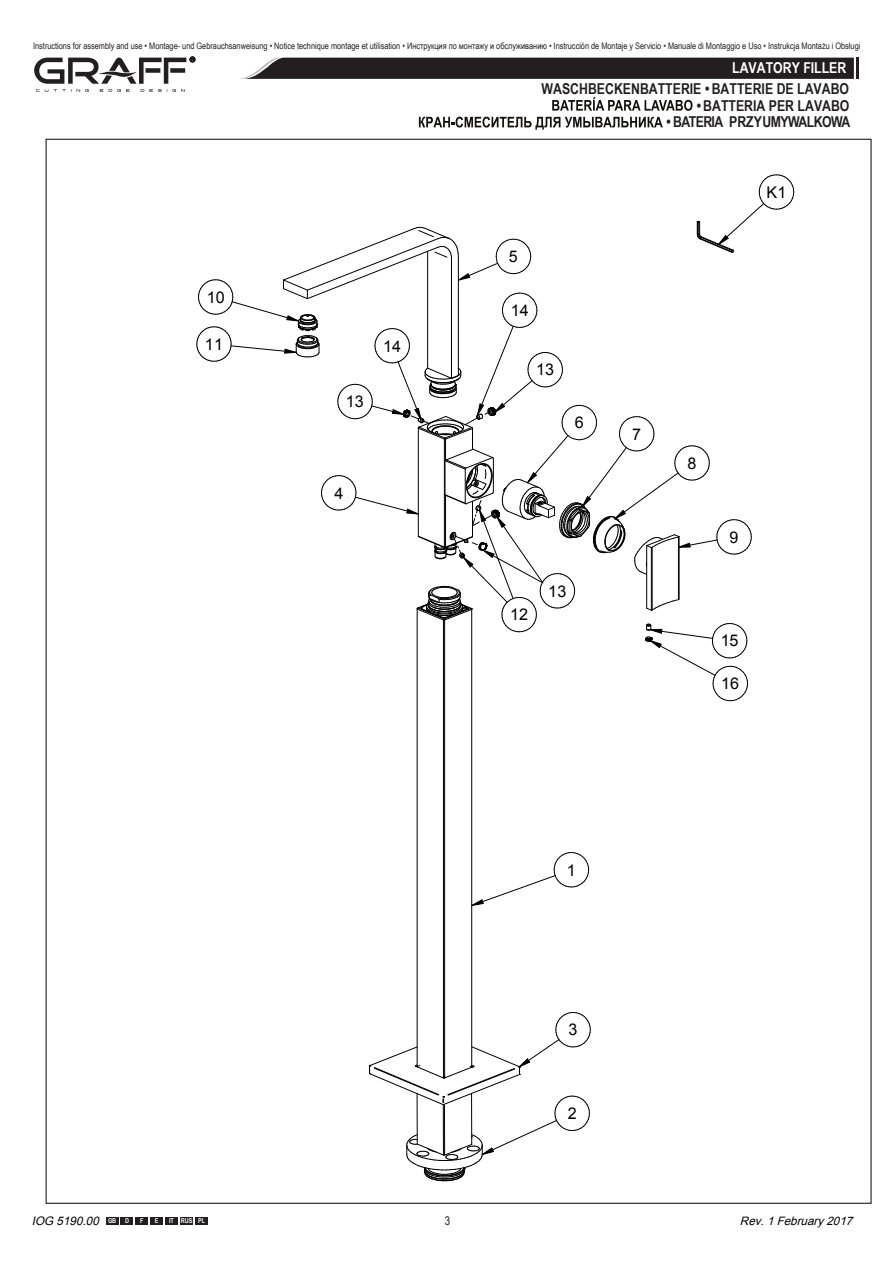
<style>
.page{position:relative;width:893px;height:1263px;background:#fff}
.page>*{position:absolute;margin:0;border:0;box-sizing:border-box;transform-origin:0 0}
.t1{font:16.05px "Arial";color:#000001}
.t2{font:700 15px "Arial Narrow";color:#231f20}
.t3{font:700 15px "Arial Narrow";letter-spacing:-.04em;color:#231f20}
.t4{font:700 15px "Arial Narrow";color:#fff}
.t5{font:12px "Arial Narrow";color:#231f20}
.t6{font:italic 11.7px "Arial";color:#000}
.t7{font:italic 11.55px "Arial";color:#000}
.t8{font:9px "Arial Narrow";color:#231f20}
.t9{font:700 6.75px "Arial Narrow";color:#fff}
.s1{font-family:"Arial Narrow";font-weight:700;font-style:normal;font-size:6.75px;color:#fff}
</style>
<div class="page">
<svg style="left:34px;top:57px;width:161px;height:35px"></svg>
<hr style="left:856px;top:58px;width:3px;height:21px;background:#231f20">
<svg style="left:240px;top:58px;width:614px;height:21px;background:#2c292a"></svg>
<svg style="left:552px;top:97px;width:140px;height:14px"></svg>
<div style="left:106px;top:1217px;width:12px;height:8px;background:#231f20"></div>
<div style="left:121px;top:1217px;width:12px;height:8px;background:#231f20"></div>
<div style="left:135px;top:1217px;width:13px;height:8px;background:#231f20"></div>
<div style="left:180px;top:1217px;width:13px;height:8px;background:#231f20"></div>
<div style="left:150px;top:1217px;width:13px;height:8px;background:#231f20"></div>
<div style="left:165px;top:1217px;width:13px;height:8px;background:#231f20"></div>
<div style="left:195px;top:1217px;width:13px;height:8px;background:#231f20"></div>
<svg style="left:419px;top:117px;width:244px;height:13px"></svg>
<hr style="left:417px;top:609px;width:1px;height:457px;background:#000001">
<hr style="left:471px;top:609px;width:1px;height:458px;background:#000001">
<svg style="left:471px;top:852px;width:118px;height:54px"></svg>
<svg style="left:369px;top:1012px;width:222px;height:169px"></svg>
<hr style="left:443px;top:620px;width:1px;height:458px;background:#000001">
<hr style="left:444px;top:620px;width:1px;height:458px;background:#000001">
<hr style="left:471px;top:1093px;width:1px;height:51px;background:#000001">
<hr style="left:417px;top:1093px;width:1px;height:51px;background:#000001">
<svg style="left:196px;top:174px;width:598px;height:527px"></svg>
<p class="t8" style="left:33px;top:39px;width:829px">Instructions for assembly and use • Montage- und Gebrauchsanweisung • Notice technique montage et utilisation • Инcтрукция по монтажу и обслуживанию • Instrucción de Montaje y Servicio • Manuale di Montaggio e Uso • Instrukcja Montażu i Obsługi</p>
<h2 class="t2" style="left:542px;top:78px;width:309px">WASCHBECKENBATTERIE • BATTERIE DE LAVABO</h2>
<h2 class="t2" style="left:697px;top:94px;width:154px">•BATTERIA PER LAVABO</h2>
<h2 class="t4" style="left:732px;top:57px;width:116px">LAVATORY FILLER</h2>
<h2 class="t3" style="left:667px;top:111px;width:185px">• BATERIA PRZYUMYWALKOWA</h2>
<h1 class="t1" style="left:207px;top:287px;width:20px">10</h1>
<h1 class="t1" style="left:205px;top:334px;width:20px">11</h1>
<h1 class="t1" style="left:346px;top:391px;width:19px">13</h1>
<h1 class="t1" style="left:383px;top:335px;width:19px">14</h1>
<h1 class="t1" style="left:334px;top:482px;width:10px">4</h1>
<h1 class="t1" style="left:509px;top:246px;width:10px">5</h1>
<h1 class="t1" style="left:511px;top:300px;width:19px">14</h1>
<h1 class="t1" style="left:536px;top:359px;width:19px">13</h1>
<h1 class="t1" style="left:575px;top:412px;width:10px">6</h1>
<h1 class="t1" style="left:510px;top:604px;width:19px">12</h1>
<h1 class="t1" style="left:548px;top:580px;width:20px">13</h1>
<h1 class="t1" style="left:767px;top:182px;width:21px">K1</h1>
<h1 class="t1" style="left:632px;top:423px;width:10px">7</h1>
<h1 class="t1" style="left:687px;top:453px;width:10px">8</h1>
<h1 class="t1" style="left:729px;top:526px;width:10px">9</h1>
<h1 class="t1" style="left:721px;top:630px;width:19px">15</h1>
<h1 class="t1" style="left:721px;top:673px;width:20px">16</h1>
<h1 class="t1" style="left:567px;top:859px;width:10px">1</h1>
<h1 class="t1" style="left:568px;top:1019px;width:10px">3</h1>
<h1 class="t1" style="left:568px;top:1103px;width:10px">2</h1>
<p class="t6" style="left:32px;top:1213px;width:86px">IOG 5190.00 <span class="s1">G B</span></p>
<p class="t9" style="left:125px;top:1216px;width:5px">D</p>
<p class="t9" style="left:140px;top:1216px;width:5px">F</p>
<p class="t9" style="left:155px;top:1216px;width:5px">E</p>
<p class="t9" style="left:169px;top:1216px;width:38px">IT RUS PL</p>
<p class="t7" style="left:740px;top:1213px;width:118px">Rev.1February2017</p>
<h3 class="t5" style="left:445px;top:1212px;width:7px">3</h3>
</div>
